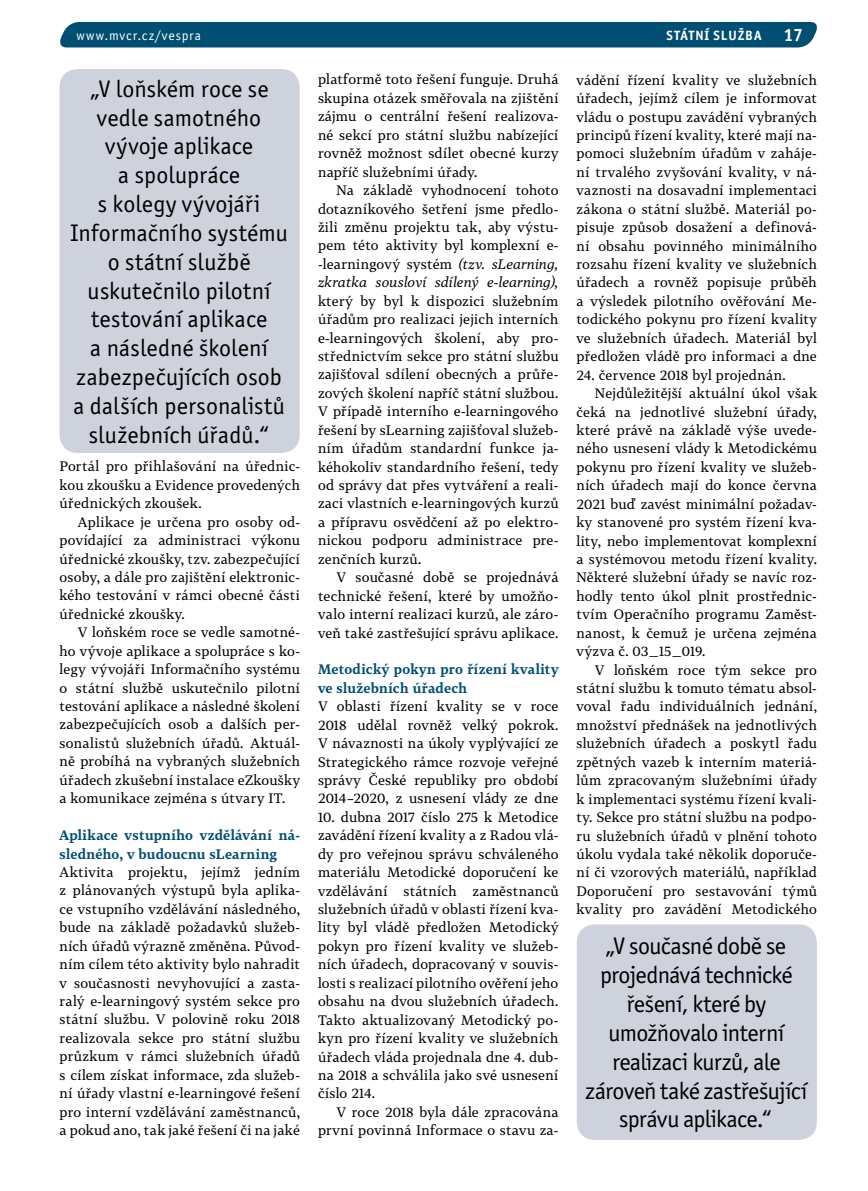
<style>
.page{position:relative;width:868px;height:1191px;background:#fff}
.page>*{position:absolute;margin:0;border:0;box-sizing:border-box;transform-origin:0 0}
.t1{font:24px/28.8px "Officina Sans Itc TOT";color:#000;text-align:center}
.t2{font:24px/28.8px "Officina Sans Itc TOT";letter-spacing:-.025em;color:#000;text-align:center}
.t3{font:13.5px/18.5px "Tabac G3";letter-spacing:.02em;color:#000;text-align:justify}
.t4{font:700 13.5px/18.5px "Tabac G3";letter-spacing:.02em;color:#004e71}
.t5{font:13.5px "Officina Sans Itc TOT";letter-spacing:.075em;color:#fff}
.t6{font:700 13.5px "Officina Sans Itc TOT";letter-spacing:.065em;color:#fff}
.s1{font-size:18px}
.s2{font-style:italic}
</style>
<div class="page">
<div style="left:60px;top:22px;width:757px;height:25px;background:#004e71"></div>
<div style="left:60px;top:69px;width:239px;height:384px;background:#ced2dc;border-radius:18px"></div>
<div style="left:576px;top:924px;width:240px;height:216px;background:#ced2dc;border-radius:18px"></div>
<p class="t5" style="left:77px;top:27px;width:126px">www.mvcr.cz/vespra</p>
<p class="t6" style="left:666px;top:27px;width:138px">STÁTNÍ SLUŽBA <span class="s1">17</span></p>
<p class="t1" style="left:70px;top:75px;width:219px">„V loňském roce se vedle samotného vývoje aplikace<br>a spolupráce<br>s kolegy vývojáři<br>Informačního systému o státní službě uskutečnilo pilotní testování aplikace<br>a následné školení zabezpečujících osob a dalších personalistů služebních úřadů.“</p>
<p class="t3" style="left:60px;top:457px;width:242px">Portál pro přihlašování na úřednic&shy;kou zkoušku a Evidence provedených úřednických zkoušek.</p>
<p class="t3" style="left:60px;top:512px;width:242px;text-indent:18px">Aplikace je určena pro osoby od&shy;povídající za administraci výkonu úřednické zkoušky, tzv. zabezpečující osoby, a dále pro zajištění elektronic&shy;kého testování v rámci obecné části úřednické zkoušky.</p>
<p class="t3" style="left:60px;top:623px;width:242px;text-indent:18px">V loňském roce se vedle samotné&shy;ho vývoje aplikace a spolupráce s ko&shy;legy vývojáři Informačního systému o státní službě uskutečnilo pilotní testování aplikace a následné školení zabezpečujících osob a dalších per&shy;sonalistů služebních úřadů. Aktuál&shy;ně probíhá na vybraných služebních úřadech zkušební instalace eZkoušky a komunikace zejména s útvary IT.</p>
<p class="t4" style="left:60px;top:825px;width:242px">Aplikace vstupního vzdělávání ná&shy;sledného, v budoucnu sLearning</p>
<p class="t3" style="left:60px;top:862px;width:242px">Aktivita projektu, jejímž jedním z plánovaných výstupů byla aplika&shy;ce vstupního vzdělávání následného, bude na základě požadavků služeb&shy;ních úřadů výrazně změněna. Původ&shy;ním cílem této aktivity bylo nahradit v současnosti nevyhovující a zasta&shy;ralý e-learningový systém sekce pro státní službu. V polovině roku 2018 realizovala sekce pro státní službu průzkum v rámci služebních úřadů s cílem získat informace, zda služeb&shy;ní úřady vlastní e-learningové řešení pro interní vzdělávání zaměstnanců, a pokud ano, tak jaké řešení či na jaké</p>
<p class="t3" style="left:318px;top:70px;width:242px">platformě toto řešení funguje. Druhá skupina otázek směřovala na zjištění zájmu o centrální řešení realizova&shy;né sekcí pro státní službu nabízející rovněž možnost sdílet obecné kurzy napříč služebními úřady.</p>
<p class="t3" style="left:318px;top:181px;width:242px;text-indent:18px">Na základě vyhodnocení tohoto dotazníkového šetření jsme předlo&shy;žili změnu projektu tak, aby výstu&shy;pem této aktivity byl komplexní e--learningový systém <span class="s2">(tzv. sLearning, zkratka sousloví sdílený e-learning),</span></p>
<p class="t3" style="left:318px;top:291px;width:242px">který by byl k dispozici služebním úřadům pro realizaci jejich interních e-learningových školení, aby pro&shy;střednictvím sekce pro státní službu zajišťoval sdílení obecných a průře&shy;zových školení napříč státní službou.<br>V případě interního e-learningového řešení by sLearning zajišťoval služeb&shy;ním úřadům standardní funkce ja&shy;kéhokoliv standardního řešení, tedy od správy dat přes vytváření a reali&shy;zaci vlastních e-learningových kurzů a přípravu osvědčení až po elektro&shy;nickou podporu administrace pre&shy;zenčních kurzů.</p>
<p class="t3" style="left:318px;top:568px;width:242px;text-indent:18px">V současné době se projednává technické řešení, které by umožňo&shy;valo interní realizaci kurzů, ale záro&shy;veň také zastřešující správu aplikace.</p>
<p class="t4" style="left:318px;top:660px;width:242px">Metodický pokyn pro řízení kvality ve služebních úřadech</p>
<p class="t3" style="left:318px;top:697px;width:242px">V oblasti řízení kvality se v roce 2018 udělal rovněž velký pokrok.<br>V návaznosti na úkoly vyplývající ze Strategického rámce rozvoje veřejné správy České republiky pro období 2014–2020, z usnesení vlády ze dne</p>
<p class="t3" style="left:318px;top:807px;width:242px">10. dubna 2017 číslo 275 k Metodice zavádění řízení kvality a z Radou vlá&shy;dy pro veřejnou správu schváleného materiálu Metodické doporučení ke vzdělávání státních zaměstnanců služebních úřadů v oblasti řízení kva&shy;lity byl vládě předložen Metodický pokyn pro řízení kvality ve služeb&shy;ních úřadech, dopracovaný v souvis&shy;losti s realizací pilotního ověření jeho obsahu na dvou služebních úřadech.<br>Takto aktualizovaný Metodický po&shy;kyn pro řízení kvality ve služebních úřadech vláda projednala dne 4. dub&shy;na 2018 a schválila jako své usnesení číslo 214.</p>
<p class="t3" style="left:318px;top:1102px;width:242px;text-align:right">V roce 2018 byla dále zpracována první povinná Informace o stavu za-</p>
<p class="t3" style="left:576px;top:70px;width:242px">vádění řízení kvality ve služebních úřadech, jejímž cílem je informovat vládu o postupu zavádění vybraných principů řízení kvality, které mají na&shy;pomoci služebním úřadům v zaháje&shy;ní trvalého zvyšování kvality, v ná&shy;vaznosti na dosavadní implementaci zákona o státní službě. Materiál po&shy;pisuje způsob dosažení a definová&shy;ní obsahu povinného minimálního rozsahu řízení kvality ve služebních úřadech a rovněž popisuje průběh a výsledek pilotního ověřování Me&shy;todického pokynu pro řízení kvality ve služebních úřadech. Materiál byl předložen vládě pro informaci a dne</p>
<p class="t3" style="left:576px;top:365px;width:211px">24. července 2018 byl projednán.</p>
<p class="t3" style="left:595px;top:384px;width:223px">Nejdůležitější aktuální úkol však</p>
<p class="t3" style="left:576px;top:402px;width:242px">čeká na jednotlivé služební úřady,</p>
<p class="t3" style="left:576px;top:420px;width:242px">které právě na základě výše uvede-</p>
<p class="t3" style="left:576px;top:439px;width:242px">ného usnesení vlády k Metodickému</p>
<p class="t3" style="left:576px;top:457px;width:242px">pokynu pro řízení kvality ve služeb-</p>
<p class="t3" style="left:576px;top:476px;width:242px">ních úřadech mají do konce června</p>
<p class="t3" style="left:576px;top:494px;width:242px">2021 buď zavést minimální požadav-</p>
<p class="t3" style="left:576px;top:513px;width:242px">ky stanovené pro systém řízení kva-</p>
<p class="t3" style="left:576px;top:531px;width:242px">lity, nebo implementovat komplexní</p>
<p class="t3" style="left:576px;top:549px;width:242px">a systémovou metodu řízení kvality.</p>
<p class="t3" style="left:576px;top:568px;width:242px">Některé služební úřady se navíc roz-</p>
<p class="t3" style="left:576px;top:586px;width:242px">hodly tento úkol plnit prostřednic-</p>
<p class="t3" style="left:576px;top:605px;width:242px">tvím Operačního programu Zaměst-</p>
<p class="t3" style="left:576px;top:623px;width:242px">nanost, k čemuž je určena zejména</p>
<p class="t3" style="left:576px;top:642px;width:130px">výzva č. 03_15_019.</p>
<p class="t3" style="left:595px;top:660px;width:223px">V loňském roce tým sekce pro</p>
<p class="t3" style="left:576px;top:678px;width:242px">státní službu k tomuto tématu absol-</p>
<p class="t3" style="left:576px;top:697px;width:242px">voval řadu individuálních jednání,</p>
<p class="t3" style="left:576px;top:715px;width:242px">množství přednášek na jednotlivých</p>
<p class="t3" style="left:576px;top:734px;width:242px">služebních úřadech a poskytl řadu</p>
<p class="t3" style="left:576px;top:752px;width:242px">zpětných vazeb k interním materiá-</p>
<p class="t3" style="left:576px;top:771px;width:242px">lům zpracovaným služebními úřady</p>
<p class="t3" style="left:576px;top:789px;width:242px">k implementaci systému řízení kvali-</p>
<p class="t3" style="left:576px;top:807px;width:242px">ty. Sekce pro státní službu na podpo-</p>
<p class="t3" style="left:576px;top:826px;width:242px">ru služebních úřadů v plnění tohoto</p>
<p class="t3" style="left:576px;top:844px;width:242px">úkolu vydala také několik doporuče-</p>
<p class="t3" style="left:576px;top:863px;width:242px">ní či vzorových materiálů, například</p>
<p class="t3" style="left:576px;top:881px;width:242px">Doporučení pro sestavování týmů</p>
<p class="t3" style="left:576px;top:900px;width:242px">kvality pro zavádění Metodického</p>
<h1 class="t2" style="left:585px;top:932px;width:224px">„V současné době se projednává technické řešení, které by umožňovalo interní realizaci kurzů, ale zároveň také zastřešující správu aplikace.“</h1>
</div>
